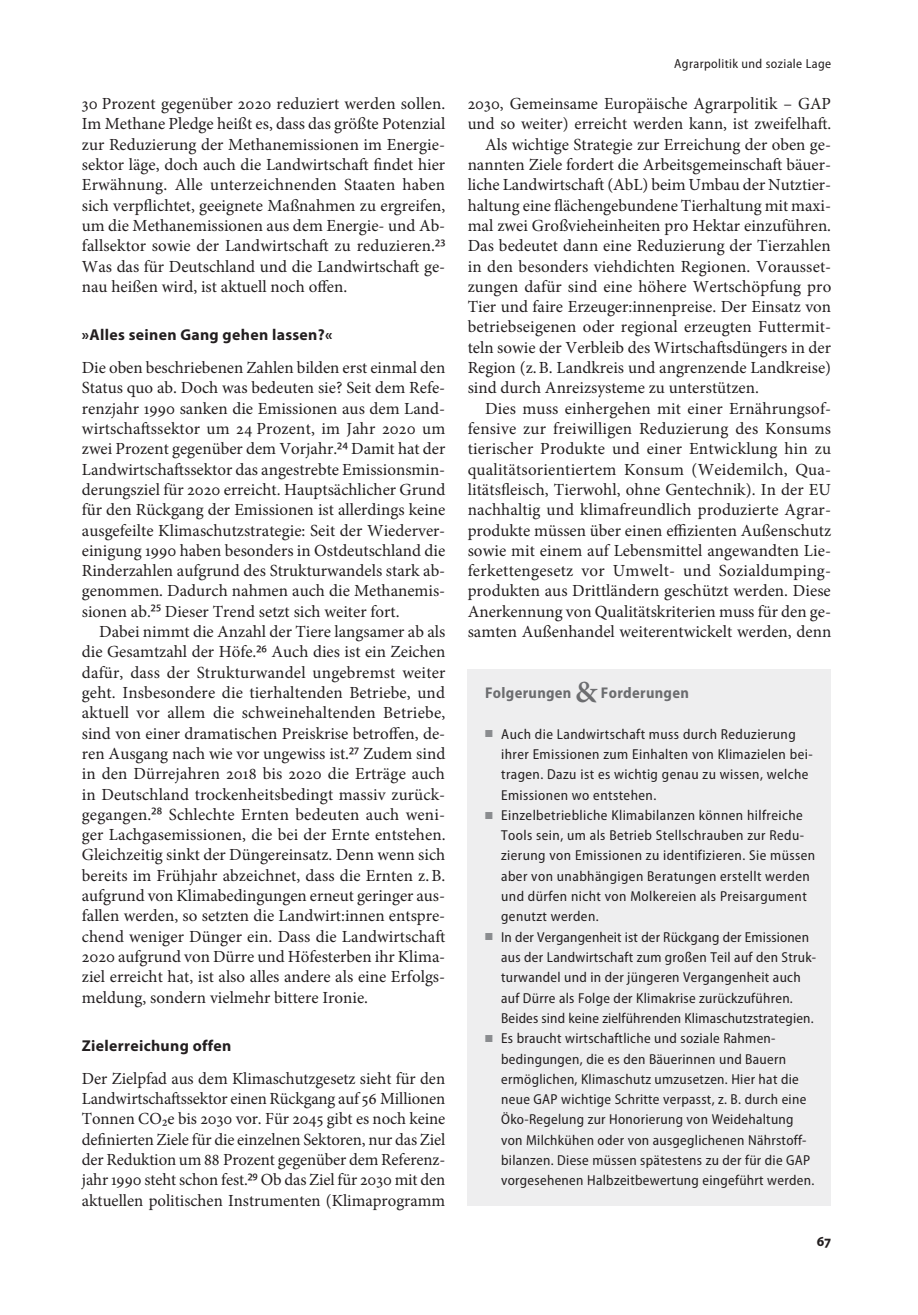
<style>
.page{position:relative;width:918px;height:1315px;background:#fff}
.page>*{position:absolute;margin:0;border:0;box-sizing:border-box;transform-origin:0 0}
.t1{font:16.97px/20.3px "Minion Pro";color:#231f20;text-align:justify}
.t2{font:700 15.75px "Myriad Pro";letter-spacing:.02em;color:#231f20}
.t3{font:700 semi-condensed 15.58px "Myriad Pro";letter-spacing:.02em;color:#6c6d70}
.t4{font:700 semi-condensed 14.88px "Myriad Pro";color:#231f20}
.t5{font:semi-condensed 14.35px/20.3px "Myriad Pro";letter-spacing:.02em;color:#231f20}
.t6{font:semi-condensed 13.12px "Myriad Pro";letter-spacing:.03em;color:#231f20}
.s1{font-family:"Myriad Pro";font-stretch:semi-condensed;font-size:17.5px}
.s2{font-size:17.5px}
.s3{font-family:"Minion Pro";font-weight:600;font-stretch:normal;font-size:30.8px}
.s4{color:#8a8c8f}
</style>
<div class="page">
<div style="left:468px;top:669px;width:363px;height:536px;background:#eeeeef"></div>
<p class="t1" style="left:82px;top:94px;width:365px">30 Prozent gegenüber 2020 reduziert werden sollen.<br>Im Methane Pledge heißt es, dass das größte Potenzial zur Reduzierung der Methanemissionen im Energie&shy;sektor läge, doch auch die Landwirtschaft findet hier Erwähnung. Alle unterzeichnenden Staaten haben sich verpflichtet, geeignete Maßnahmen zu ergreifen, um die Methanemissionen aus dem Energie- und Ab&shy;fallsektor sowie der Landwirtschaft zu reduzieren.<span class="s1">23<br></span>Was das für Deutschland und die Landwirtschaft ge&shy;nau heißen wird, ist aktuell noch offen.</p>
<p class="t2" style="left:82px;top:326px;width:252px">»Alles seinen Gang gehen lassen?«</p>
<p class="t1" style="left:82px;top:357px;width:365px">Die oben beschriebenen Zahlen bilden erst einmal den Status quo ab. Doch was bedeuten sie? Seit dem Refe&shy;renzjahr 1990 sanken die Emissionen aus dem Land&shy;wirtschaftssektor um 24 Prozent, im Jahr 2020 um zwei Prozent gegenüber dem Vorjahr.<span class="s1">24</span> Damit hat der Landwirtschaftssektor das angestrebte Emissionsmin&shy;derungsziel für 2020 erreicht. Hauptsächlicher Grund für den Rückgang der Emissionen ist allerdings keine ausgefeilte Klimaschutzstrategie: Seit der Wiederver&shy;einigung 1990 haben besonders in Ostdeutschland die Rinderzahlen aufgrund des Strukturwandels stark ab&shy;genommen. Dadurch nahmen auch die Methanemis&shy;sionen ab.<span class="s1">25</span> Dieser Trend setzt sich weiter fort.</p>
<p class="t1" style="left:82px;top:621px;width:365px;text-indent:17px">Dabei nimmt die Anzahl der Tiere langsamer ab als die Gesamtzahl der Höfe.<span class="s1">26</span> Auch dies ist ein Zeichen dafür, dass der Strukturwandel ungebremst weiter geht. Insbesondere die tierhaltenden Betriebe, und aktuell vor allem die schweinehaltenden Betriebe, sind von einer dramatischen Preiskrise betroffen, de&shy;ren Ausgang nach wie vor ungewiss ist.<span class="s1">27</span> Zudem sind in den Dürrejahren 2018 bis 2020 die Erträge auch in Deutschland trockenheitsbedingt massiv zurück&shy;gegangen.<span class="s1">28</span> Schlechte Ernten bedeuten auch weni&shy;ger Lachgasemissionen, die bei der Ernte entstehen.<br>Gleichzeitig sinkt der Düngereinsatz. Denn wenn sich bereits im Frühjahr abzeichnet, dass die Ernten z.B. aufgrund von Klimabedingungen erneut geringer aus&shy;fallen werden, so setzten die Landwirt:innen entspre&shy;chend weniger Dünger ein. Dass die Landwirtschaft 2020 aufgrund von Dürre und Höfesterben ihr Klima&shy;ziel erreicht hat, ist also alles andere als eine Erfolgs&shy;meldung, sondern vielmehr bittere Ironie.</p>
<p class="t2" style="left:82px;top:1036px;width:151px">Zielerreichung offen</p>
<p class="t1" style="left:82px;top:1068px;width:365px">Der Zielpfad aus dem Klimaschutzgesetz sieht für den Landwirtschaftssektor einen Rückgang auf 56 Millionen Tonnen CO<span class="s2">2</span>e bis 2030 vor. Für 2045 gibt es noch keine definierten Ziele für die einzelnen Sektoren, nur das Ziel der Reduktion um 88 Prozent gegenüber dem Referenz&shy;jahr 1990 steht schon fest.<span class="s1">29</span> Ob das Ziel für 2030 mit den aktuellen politischen Instrumenten (Klimaprogramm</p>
<p class="t6" style="left:674px;top:57px;width:158px">Agrarpolitik und soziale Lage</p>
<p class="t1" style="left:468px;top:94px;width:365px">2030, Gemeinsame Europäische Agrarpolitik – GAP</p>
<p class="t1" style="left:468px;top:114px;width:365px">und so weiter) erreicht werden kann, ist zweifelhaft.</p>
<p class="t1" style="left:485px;top:134px;width:348px">Als wichtige Strategie zur Erreichung der oben ge-</p>
<p class="t1" style="left:468px;top:154px;width:365px">nannten Ziele fordert die Arbeitsgemeinschaft bäuer-</p>
<p class="t1" style="left:468px;top:175px;width:365px">liche Landwirtschaft (AbL) beim Umbau der Nutztier-</p>
<p class="t1" style="left:468px;top:195px;width:365px">haltung eine flächengebundene Tierhaltung mit maxi-</p>
<p class="t1" style="left:468px;top:215px;width:365px">mal zwei Großvieheinheiten pro Hektar einzuführen.</p>
<p class="t1" style="left:468px;top:236px;width:365px">Das bedeutet dann eine Reduzierung der Tierzahlen</p>
<p class="t1" style="left:468px;top:256px;width:365px">in den besonders viehdichten Regionen. Vorausset-</p>
<p class="t1" style="left:468px;top:276px;width:365px">zungen dafür sind eine höhere Wertschöpfung pro</p>
<p class="t1" style="left:468px;top:297px;width:365px">Tier und faire Erzeuger:innenpreise. Der Einsatz von</p>
<p class="t1" style="left:468px;top:317px;width:365px">betriebseigenen oder regional erzeugten Futtermit-</p>
<p class="t1" style="left:468px;top:337px;width:365px">teln sowie der Verbleib des Wirtschaftsdüngers in der</p>
<p class="t1" style="left:468px;top:357px;width:365px">Region (z.B. Landkreis und angrenzende Landkreise)</p>
<p class="t1" style="left:468px;top:378px;width:293px">sind durch Anreizsysteme zu unterstützen.</p>
<p class="t1" style="left:485px;top:398px;width:348px">Dies muss einhergehen mit einer Ernährungsof-</p>
<p class="t1" style="left:468px;top:418px;width:365px">fensive zur freiwilligen Reduzierung des Konsums</p>
<p class="t1" style="left:468px;top:439px;width:365px">tierischer Produkte und einer Entwicklung hin zu</p>
<p class="t1" style="left:468px;top:459px;width:365px">qualitätsorientiertem Konsum (Weidemilch, Qua-</p>
<p class="t1" style="left:468px;top:479px;width:365px">litätsfleisch, Tierwohl, ohne Gentechnik). In der EU</p>
<p class="t1" style="left:468px;top:500px;width:365px">nachhaltig und klimafreundlich produzierte Agrar-</p>
<p class="t1" style="left:468px;top:520px;width:365px">produkte müssen über einen effizienten Außenschutz</p>
<p class="t1" style="left:468px;top:540px;width:365px">sowie mit einem auf Lebensmittel angewandten Lie-</p>
<p class="t1" style="left:468px;top:560px;width:365px">ferkettengesetz vor Umwelt- und Sozialdumping-</p>
<p class="t1" style="left:468px;top:581px;width:365px">produkten aus Drittländern geschützt werden. Diese</p>
<p class="t1" style="left:468px;top:601px;width:365px">Anerkennung von Qualitätskriterien muss für den ge-</p>
<p class="t1" style="left:468px;top:621px;width:365px">samten Außenhandel weiterentwickelt werden, denn</p>
<p class="t3" style="left:485px;top:684px;width:205px">Folgerungen <span class="s3">&amp;</span> Forderungen</p>
<p class="t5" style="left:501px;top:724px;width:313px;text-indent:-16px"><span class="s4">■</span> Auch die Landwirtschaft muss durch Reduzierung ihrer Emissionen zum Einhalten von Klimazielen bei&shy;tragen. Dazu ist es wichtig genau zu wissen, welche Emissionen wo entstehen.</p>
<p class="t5" style="left:501px;top:805px;width:316px;text-indent:-16px"><span class="s4">■</span> Einzelbetriebliche Klimabilanzen können hilfreiche Tools sein, um als Betrieb Stellschrauben zur Redu&shy;zierung von Emissionen zu identifizieren. Sie müssen aber von unabhängigen Beratungen erstellt werden und dürfen nicht von Molkereien als Preisargument genutzt werden.</p>
<p class="t5" style="left:501px;top:927px;width:317px;text-indent:-16px"><span class="s4">■</span> In der Vergangenheit ist der Rückgang der Emissionen aus der Landwirtschaft zum großen Teil auf den Struk&shy;turwandel und in der jüngeren Vergangenheit auch auf Dürre als Folge der Klimakrise zurückzuführen.<br>Beides sind keine zielführenden Klimaschutzstrategien.</p>
<p class="t5" style="left:501px;top:1028px;width:315px;text-indent:-16px"><span class="s4">■</span> Es braucht wirtschaftliche und soziale Rahmen&shy;bedingungen, die es den Bäuerinnen und Bauern ermöglichen, Klimaschutz umzusetzen. Hier hat die neue GAP wichtige Schritte verpasst, z. B. durch eine Öko-Regelung zur Honorierung von Weidehaltung von Milchkühen oder von ausgeglichenen Nährstoff&shy;bilanzen. Diese müssen spätestens zu der für die GAP vorgesehenen Halbzeitbewertung eingeführt werden.</p>
<p class="t4" style="left:816px;top:1233px;width:16px">67</p>
</div>
